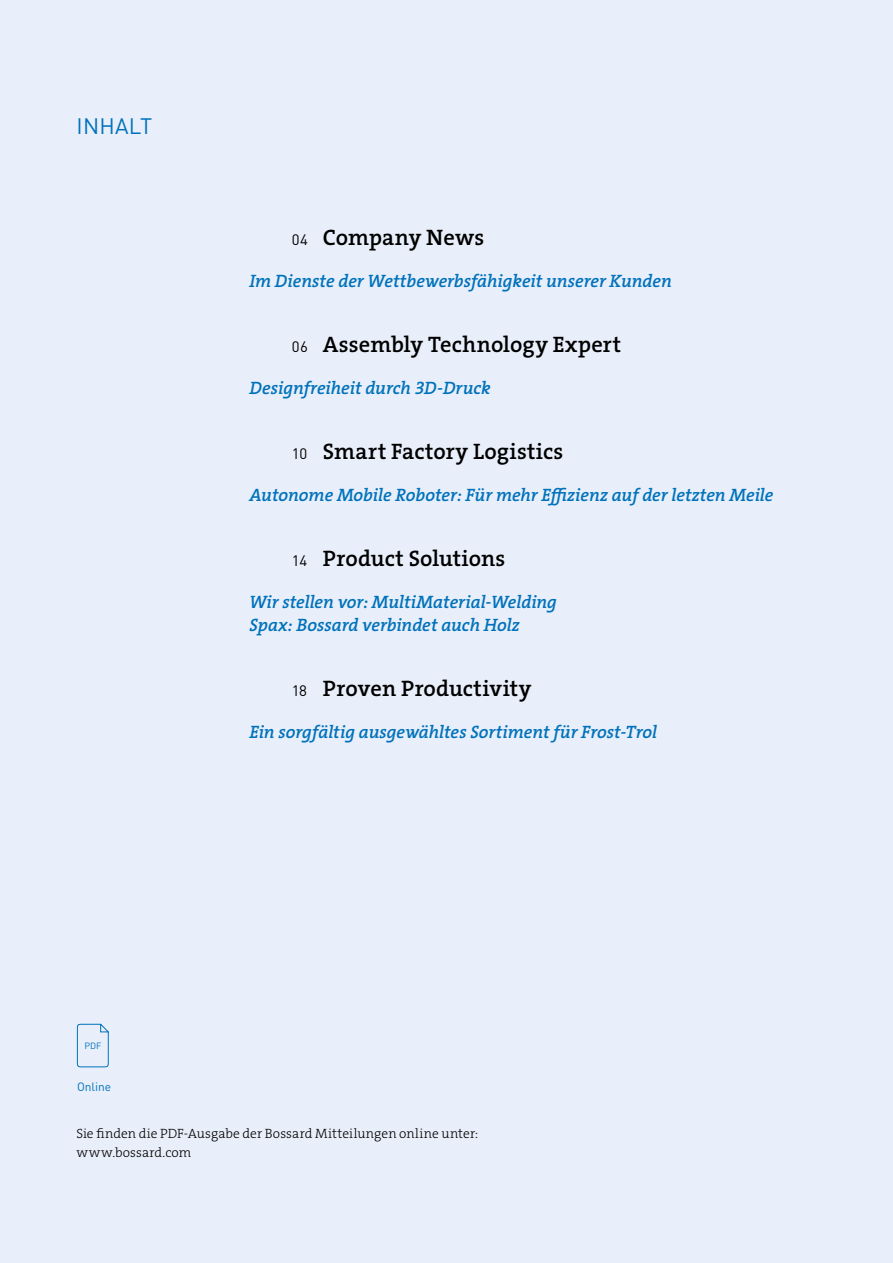
<style>
.page{position:relative;width:893px;height:1263px;background:#e9effa}
.page>*{position:absolute;margin:0;border:0;box-sizing:border-box;transform-origin:0 0}
.t1{font:22.5px "The Serif HP6 Se Bld";letter-spacing:.005em;color:#000}
.t2{font:22.2px "DINOT";letter-spacing:.01em;color:#0072bb}
.t3{font:18px/23.2px "The Serif HP6 Se Bld IT";letter-spacing:-.005em;color:#0072bb}
.t4{font:13.5px/18.6px "The Serif HP3 Lig";letter-spacing:.005em;color:#000}
.t5{font:12px "DINOT";color:#0072bb}
.t6{font:9px "DINOT";color:#0072bb}
.s1{font-family:"DINOT";font-size:15px}
</style>
<div class="page">
<svg style="left:77px;top:1023px;width:32px;height:44px"></svg>
<p class="t2" style="left:77px;top:111px;width:77px">INHALT</p>
<p class="t1" style="left:292px;top:223px;width:194px"><span class="s1">04</span> Company News</p>
<p class="t3" style="left:249px;top:270px;width:424px">Im Dienste der Wettbewerbsfähigkeit unserer Kunden</p>
<p class="t1" style="left:292px;top:330px;width:331px"><span class="s1">06</span> Assembly Technology Expert</p>
<p class="t3" style="left:249px;top:377px;width:243px">Designfreiheit durch 3D-Druck</p>
<p class="t1" style="left:292px;top:437px;width:273px"><span class="s1">10</span> Smart Factory Logistics</p>
<p class="t3" style="left:249px;top:484px;width:525px">Autonome Mobile Roboter: Für mehr Effizienz auf der letzten Meile</p>
<p class="t1" style="left:292px;top:544px;width:215px"><span class="s1">14</span> Product Solutions</p>
<p class="t3" style="left:249px;top:591px;width:309px">Wir stellen vor: MultiMaterial-Welding<br>Spax: Bossard verbindet auch Holz</p>
<p class="t1" style="left:292px;top:674px;width:241px"><span class="s1">18</span> Proven Productivity</p>
<p class="t3" style="left:249px;top:721px;width:409px">Ein sorgfältig ausgewähltes Sortiment für Frost-Trol</p>
<p class="t6" style="left:85px;top:1039px;width:18px">PDF</p>
<p class="t5" style="left:77px;top:1078px;width:36px">Online</p>
<p class="t4" style="left:77px;top:1125px;width:403px">Sie finden die PDF-Ausgabe der Bossard Mitteilungen online unter: www.bossard.com</p>
</div>
